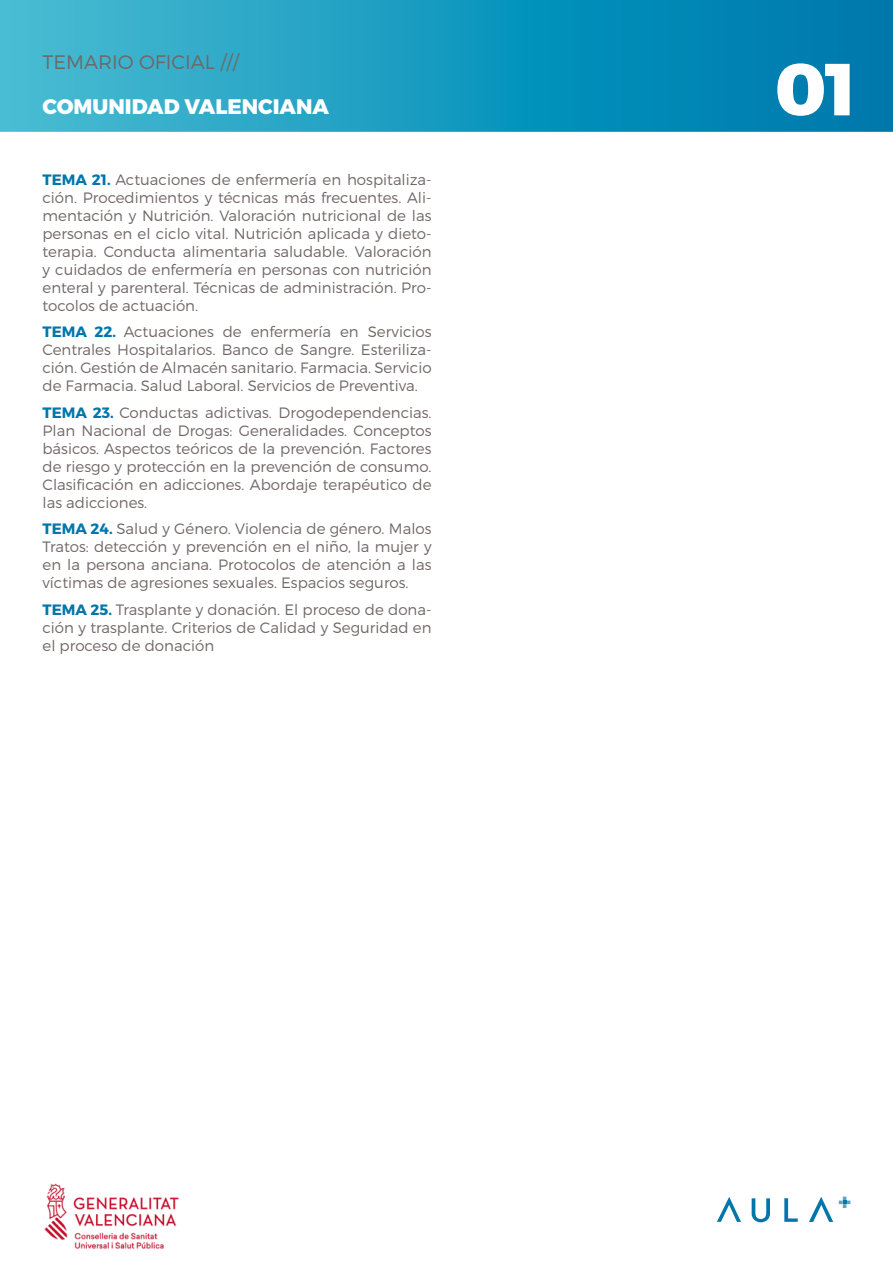
<style>
.page{position:relative;width:893px;height:1263px;background:#fff}
.page>*{position:absolute;margin:0;border:0;box-sizing:border-box;transform-origin:0 0}
.t1{font:73.5px "Trueno Ex Bd";color:#fff}
.t2{font:21px "Trueno Ex Bd";color:#fff}
.t3{font:19.5px "Trueno Lt";color:#706765}
.t4{font:15px/18px "Trueno Lt";color:#706765;text-align:justify}
.s1{font-family:"Trueno Bd";color:#0076aa}
</style>
<div class="page">
<svg style="left:752px;top:1198px;width:18px;height:24px"></svg>
<svg style="left:784px;top:1198px;width:14px;height:24px"></svg>
<svg style="left:717px;top:1197px;width:24px;height:25px"></svg>
<svg style="left:809px;top:1197px;width:24px;height:25px"></svg>
<svg style="left:839px;top:1196px;width:11px;height:12px"></svg>
<svg style="left:0;top:0;width:893px;height:132px;background:#1999bf"></svg>
<img style="left:44px;top:1183px;width:135px;height:66px">
<h3 class="t3" style="left:43px;top:50px;width:198px">TEMARIO OFICIAL ///</h3>
<h2 class="t2" style="left:43px;top:94px;width:288px">COMUNIDAD VALENCIANA</h2>
<p class="t4" style="left:43px;top:170px;width:391px"><span class="s1">TEMA 21.</span> Actuaciones de enfermería en hospitaliza&shy;ción. Procedimientos y técnicas más frecuentes. Ali&shy;mentación y Nutrición. Valoración nutricional de las personas en el ciclo vital. Nutrición aplicada y dieto&shy;terapia. Conducta alimentaria saludable. Valoración y cuidados de enfermería en personas con nutrición enteral y parenteral. Técnicas de administración. Pro&shy;tocolos de actuación.</p>
<p class="t4" style="left:43px;top:323px;width:391px"><span class="s1">TEMA 22.</span> Actuaciones de enfermería en Servicios Centrales Hospitalarios. Banco de Sangre. Esteriliza&shy;ción. Gestión de Almacén sanitario. Farmacia. Servicio de Farmacia. Salud Laboral. Servicios de Preventiva.</p>
<p class="t4" style="left:43px;top:403px;width:391px"><span class="s1">TEMA 23.</span> Conductas adictivas. Drogodependencias.<br>Plan Nacional de Drogas: Generalidades. Conceptos básicos. Aspectos teóricos de la prevención. Factores de riesgo y protección en la prevención de consumo.<br>Clasificación en adicciones. Abordaje terapéutico de las adicciones.</p>
<p class="t4" style="left:43px;top:520px;width:391px"><span class="s1">TEMA 24.</span> Salud y Género. Violencia de género. Malos Tratos: detección y prevención en el niño, la mujer y en la persona anciana. Protocolos de atención a las víctimas de agresiones sexuales. Espacios seguros.</p>
<p class="t4" style="left:43px;top:600px;width:391px"><span class="s1">TEMA 25.</span> Trasplante y donación. El proceso de dona&shy;ción y trasplante. Criterios de Calidad y Seguridad en el proceso de donación</p>
<h1 class="t1" style="left:774px;top:43px;width:83px">01</h1>
</div>
